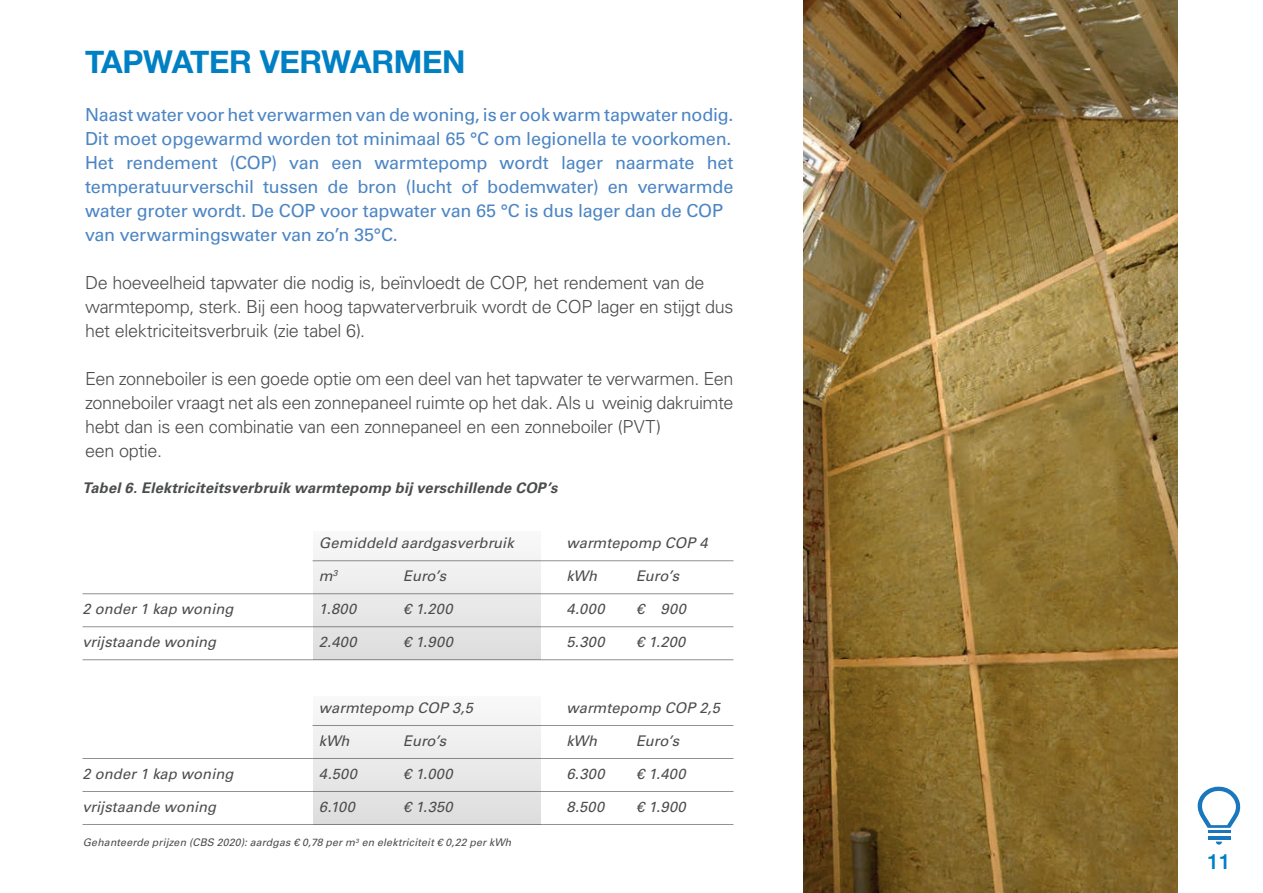
<style>
.page{position:relative;width:1263px;height:893px;background:#fff}
.page>*{position:absolute;margin:0;border:0;box-sizing:border-box;transform-origin:0 0}
.t1{font:700 31.5px "Helvetica Neue";letter-spacing:-.01em;color:#0080c4}
.t2{font:500 21px "Helvetica Neue";color:#0080c4}
.t3{font:300 18px/24px "Univers LT Std";letter-spacing:-.02em;color:#4b4c4d}
.t4{font:18px/24px "Univers LT Std";letter-spacing:-.01em;color:#4c85c4}
.t5{font:italic 14.7px "Univers LT Std";letter-spacing:.005em;color:#4b4c4d}
.t6{font:italic 700 14.7px "Univers LT Std";letter-spacing:.015em;color:#4b4c4d}
.t7{font:italic 10.5px "Univers LT Std";letter-spacing:.02em;color:#4b4c4d}
</style>
<div class="page">
<hr style="left:82px;top:626px;width:651px;height:1px;background:#231f20">
<hr style="left:82px;top:791px;width:651px;height:1px;background:#231f20">
<hr style="left:82px;top:593px;width:651px;height:1px;background:#231f20">
<hr style="left:82px;top:758px;width:651px;height:1px;background:#231f20">
<hr style="left:313px;top:560px;width:420px;height:1px;background:#231f20">
<hr style="left:313px;top:725px;width:420px;height:1px;background:#231f20">
<hr style="left:82px;top:659px;width:651px;height:1px;background:#231f20">
<hr style="left:82px;top:824px;width:651px;height:1px;background:#231f20">
<svg style="left:313px;top:554px;width:227px;height:106px;fill:#e8e8e8"></svg>
<div style="left:313px;top:696px;width:227px;height:128px;background:linear-gradient(to bottom,#f8f7f8,#dcdbdc)"></div>
<img style="left:804px;top:0;width:374px;height:893px">
<svg style="left:1198px;top:786px;width:43px;height:59px"></svg>
<h1 class="t1" style="left:85px;top:37px;width:382px">TAPWATER VERWARMEN</h1>
<p class="t4" style="left:85px;top:103px;width:650px">Naast water voor het verwarmen van de woning, is er ook warm tapwater nodig.<br>Dit moet opgewarmd worden tot minimaal 65 °C om legionella te voorkomen.<br>Het rendement (COP) van een warmtepomp wordt lager naarmate het temperatuurverschil tussen de bron (lucht of bodemwater) en verwarmde water groter wordt. De COP voor tapwater van 65 °C is dus lager dan de COP van verwarmingswater van zo’n 35°C.</p>
<p class="t3" style="left:85px;top:271px;width:650px">De hoeveelheid tapwater die nodig is, beïnvloedt de COP, het rendement van de warmtepomp, sterk. Bij een hoog tapwaterverbruik wordt de COP lager en stijgt dus het elektriciteitsverbruik (zie tabel 6).</p>
<p class="t3" style="left:85px;top:367px;width:650px">Een zonneboiler is een goede optie om een deel van het tapwater te verwarmen. Een zonneboiler vraagt net als een zonnepaneel ruimte op het dak. Als u weinig dakruimte hebt dan is een combinatie van een zonnepaneel en een zonneboiler (PVT)<br>een optie.</p>
<p class="t6" style="left:82px;top:479px;width:477px">Tabel 6. Elektriciteitsverbruik warmtepomp bij verschillende COP’s</p>
<p class="t5" style="left:319px;top:534px;width:196px">Gemiddeld aardgasverbruik</p>
<p class="t5" style="left:566px;top:534px;width:143px">warmtepomp COP 4</p>
<p class="t5" style="left:319px;top:567px;width:20px">m<sup>3</sup></p>
<p class="t5" style="left:403px;top:567px;width:44px">Euro’s</p>
<p class="t5" style="left:566px;top:567px;width:32px">kWh</p>
<p class="t5" style="left:636px;top:567px;width:44px">Euro’s</p>
<p class="t5" style="left:83px;top:600px;width:152px">2 onder 1 kap woning</p>
<p class="t5" style="left:319px;top:600px;width:39px">1.800</p>
<p class="t5" style="left:403px;top:600px;width:51px">€ 1.200</p>
<p class="t5" style="left:566px;top:600px;width:40px">4.000</p>
<p class="t5" style="left:636px;top:600px;width:51px">€ 900</p>
<p class="t5" style="left:83px;top:633px;width:135px">vrijstaande woning</p>
<p class="t5" style="left:319px;top:633px;width:39px">2.400</p>
<p class="t5" style="left:403px;top:633px;width:51px">€ 1.900</p>
<p class="t5" style="left:566px;top:633px;width:40px">5.300</p>
<p class="t5" style="left:636px;top:633px;width:51px">€ 1.200</p>
<p class="t5" style="left:319px;top:699px;width:155px">warmtepomp COP 3,5</p>
<p class="t5" style="left:566px;top:699px;width:155px">warmtepomp COP 2,5</p>
<p class="t5" style="left:319px;top:732px;width:32px">kWh</p>
<p class="t5" style="left:403px;top:732px;width:44px">Euro’s</p>
<p class="t5" style="left:566px;top:732px;width:32px">kWh</p>
<p class="t5" style="left:636px;top:732px;width:44px">Euro’s</p>
<p class="t5" style="left:83px;top:765px;width:152px">2 onder 1 kap woning</p>
<p class="t5" style="left:319px;top:765px;width:39px">4.500</p>
<p class="t5" style="left:403px;top:765px;width:51px">€ 1.000</p>
<p class="t5" style="left:566px;top:765px;width:40px">6.300</p>
<p class="t5" style="left:636px;top:765px;width:51px">€ 1.400</p>
<p class="t5" style="left:83px;top:798px;width:135px">vrijstaande woning</p>
<p class="t5" style="left:319px;top:798px;width:37px">6.100</p>
<p class="t5" style="left:403px;top:798px;width:51px">€ 1.350</p>
<p class="t5" style="left:566px;top:798px;width:39px">8.500</p>
<p class="t5" style="left:636px;top:798px;width:51px">€ 1.900</p>
<p class="t7" style="left:83px;top:836px;width:430px">Gehanteerde prijzen (CBS 2020): aardgas € 0,78 per m<sup>3</sup> en elektriciteit € 0,22 per kWh</p>
<p class="t2" style="left:1207px;top:844px;width:25px">11</p>
</div>
